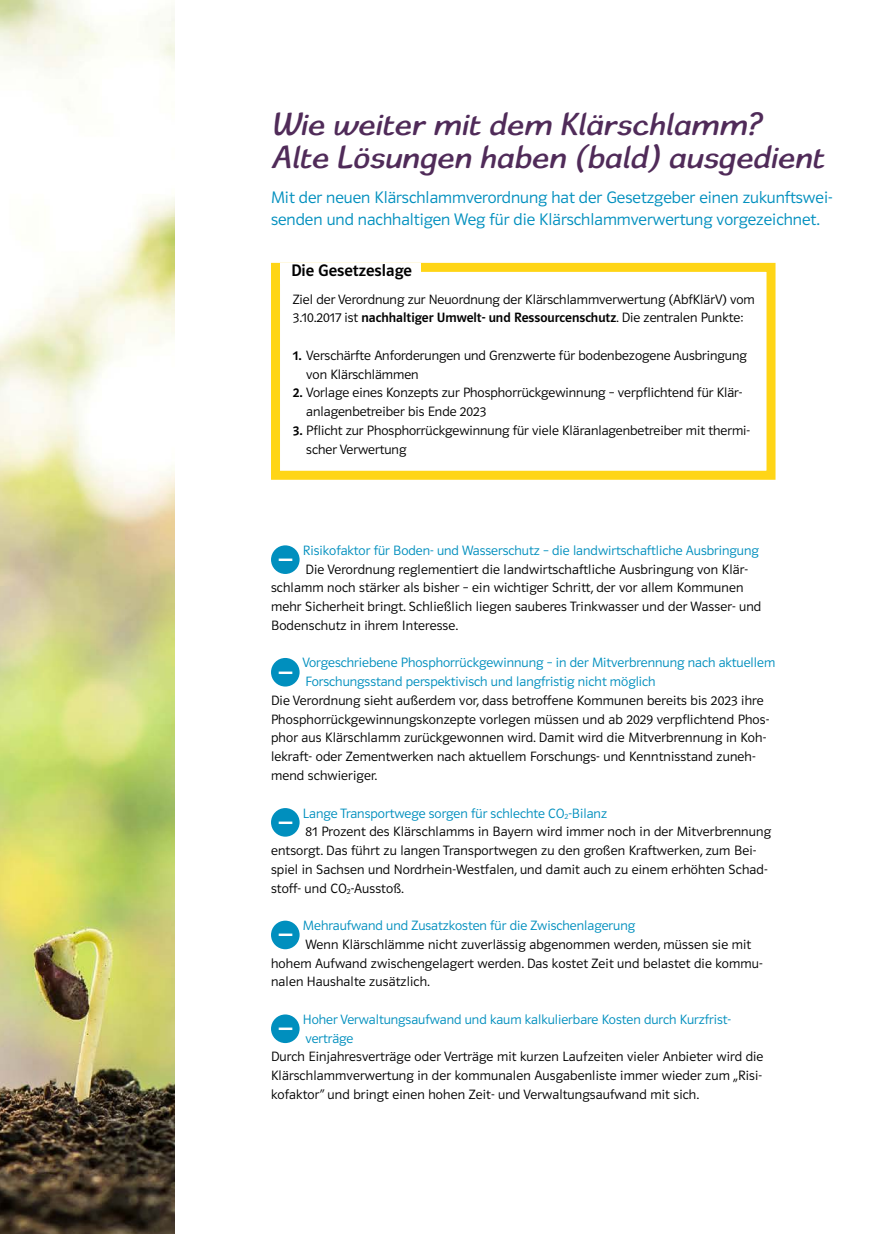
<style>
.page{position:relative;width:872px;height:1234px;background:#fff}
.page>*{position:absolute;margin:0;border:0;box-sizing:border-box;transform-origin:0 0}
.t1{font:40.05px "Polo 11 Leicht";color:#fff}
.t2{font:30px/33px "E.ON";color:#502b59}
.t3{font:17.25px/21.8px "Polo 11 Leicht";color:#008fbe}
.t4{font:17.25px "Polo 11 Krftg";color:#000}
.t5{font:13.95px/18.8px "Polo 11 Leicht";letter-spacing:.01em;color:#000}
.t6{font:13.95px/18.8px "Polo 11 Leicht";color:#008fbe}
.t7{font:13.95px "Polo 11 Krftg";color:#000}
.s1{font-family:"Polo 11 Leicht"}
.s2{font-family:"Polo 11 Krftg"}
</style>
<div class="page">
<div style="left:271px;top:263px;width:504px;height:216px;border:9px solid #ffd516"></div>
<div style="left:280px;top:263px;width:140px;height:20px;background:#fff"></div>
<div style="left:271px;top:545px;width:28px;height:29px;background:#008fbe;border-radius:50%"></div>
<div style="left:271px;top:657px;width:28px;height:29px;background:#008fbe;border-radius:50%"></div>
<div style="left:271px;top:807px;width:28px;height:29px;background:#008fbe;border-radius:50%"></div>
<div style="left:271px;top:920px;width:28px;height:29px;background:#008fbe;border-radius:50%"></div>
<div style="left:271px;top:1014px;width:28px;height:28px;background:#008fbe;border-radius:50%"></div>
<img style="left:0;top:0;width:174px;height:1233px">
<h2 class="t2" style="left:271px;top:108px;width:555px">Wie weiter mit dem Klärschlamm?<br>Alte Lösungen haben (bald) ausgedient</h2>
<p class="t3" style="left:271px;top:186px;width:563px">Mit der neuen Klärschlammverordnung hat der Gesetzgeber einen zukunftswei&shy;senden und nachhaltigen Weg für die Klärschlammverwertung vorgezeichnet.</p>
<p class="t4" style="left:291px;top:261px;width:122px">Die Gesetzeslage</p>
<p class="t5" style="left:293px;top:289px;width:463px">Ziel der Verordnung zur Neuordnung der Klärschlammverwertung (AbfKlärV) vom</p>
<p class="t7" style="left:293px;top:310px;width:452px"><span class="s1">3.10.2017 ist</span> nachhaltiger Umwelt- und Ressourcenschutz<span class="s1">. Die zentralen Punkte:</span></p>
<p class="t5" style="left:306px;top:346px;width:442px;text-indent:-14px"><span class="s2">1.</span> Verschärfte Anforderungen und Grenzwerte für bodenbezogene Ausbringung von Klärschlämmen</p>
<p class="t5" style="left:306px;top:383px;width:437px;text-indent:-14px"><span class="s2">2.</span> Vorlage eines Konzepts zur Phosphorrückgewinnung – verpflichtend für Klär&shy;anlagenbetreiber bis Ende 2023</p>
<p class="t5" style="left:306px;top:421px;width:445px;text-indent:-14px"><span class="s2">3.</span> Pflicht zur Phosphorrückgewinnung für viele Kläranlagenbetreiber mit thermi&shy;scher Verwertung</p>
<p class="t6" style="left:303px;top:540px;width:457px">Risikofaktor für Boden- und Wasserschutz – die landwirtschaftliche Ausbringung</p>
<p class="t5" style="left:271px;top:559px;width:492px;text-indent:34px">Die Verordnung reglementiert die landwirtschaftliche Ausbringung von Klär&shy;schlamm noch stärker als bisher – ein wichtiger Schritt, der vor allem Kommunen mehr Sicherheit bringt. Schließlich liegen sauberes Trinkwasser und der Wasser- und Bodenschutz in ihrem Interesse.</p>
<h1 class="t1" style="left:277px;top:537px;width:18px">–</h1>
<p class="t6" style="left:302px;top:653px;width:474px">Vorgeschriebene Phosphorrückgewinnung – in der Mitverbrennung nach aktuellem<br>Forschungsstand perspektivisch und langfristig nicht möglich</p>
<p class="t5" style="left:271px;top:690px;width:500px">Die Verordnung sieht außerdem vor, dass betroffene Kommunen bereits bis 2023 ihre Phosphorrückgewinnungskonzepte vorlegen müssen und ab 2029 verpflichtend Phos&shy;phor aus Klärschlamm zurückgewonnen wird. Damit wird die Mitverbrennung in Koh&shy;lekraft- oder Zementwerken nach aktuellem Forschungs- und Kenntnisstand zuneh&shy;mend schwieriger.</p>
<h1 class="t1" style="left:277px;top:799px;width:18px">–</h1>
<h1 class="t1" style="left:277px;top:649px;width:18px">–</h1>
<p class="t6" style="left:303px;top:803px;width:306px">Lange Transportwege sorgen für schlechte CO<sub>2</sub>-Bilanz</p>
<p class="t5" style="left:305px;top:822px;width:467px">81 Prozent des Klärschlamms in Bayern wird immer noch in der Mitverbrennung</p>
<p class="t5" style="left:271px;top:840px;width:487px">entsorgt. Das führt zu langen Transportwegen zu den großen Kraftwerken, zum Bei-</p>
<p class="t5" style="left:271px;top:859px;width:498px">spiel in Sachsen und Nordrhein-Westfalen, und damit auch zu einem erhöhten Schad-</p>
<p class="t5" style="left:271px;top:878px;width:134px">stoff- und CO<sub>2</sub>-Ausstoß.</p>
<h1 class="t1" style="left:277px;top:912px;width:18px">–</h1>
<p class="t6" style="left:303px;top:915px;width:334px">Mehraufwand und Zusatzkosten für die Zwischenlagerung</p>
<p class="t5" style="left:271px;top:934px;width:493px;text-indent:34px">Wenn Klärschlämme nicht zuverlässig abgenommen werden, müssen sie mit hohem Aufwand zwischengelagert werden. Das kostet Zeit und belastet die kommu&shy;nalen Haushalte zusätzlich.</p>
<p class="t6" style="left:303px;top:1009px;width:430px">Hoher Verwaltungsaufwand und kaum kalkulierbare Kosten durch Kurzfrist&shy;verträge</p>
<p class="t5" style="left:271px;top:1047px;width:494px;text-align:justify">Durch Einjahresverträge oder Verträge mit kurzen Laufzeiten vieler Anbieter wird die Klärschlammverwertung in der kommunalen Ausgabenliste immer wieder zum „Risi&shy;kofaktor“ und bringt einen hohen Zeit- und Verwaltungsaufwand mit sich.</p>
<h1 class="t1" style="left:277px;top:1006px;width:18px">–</h1>
</div>
